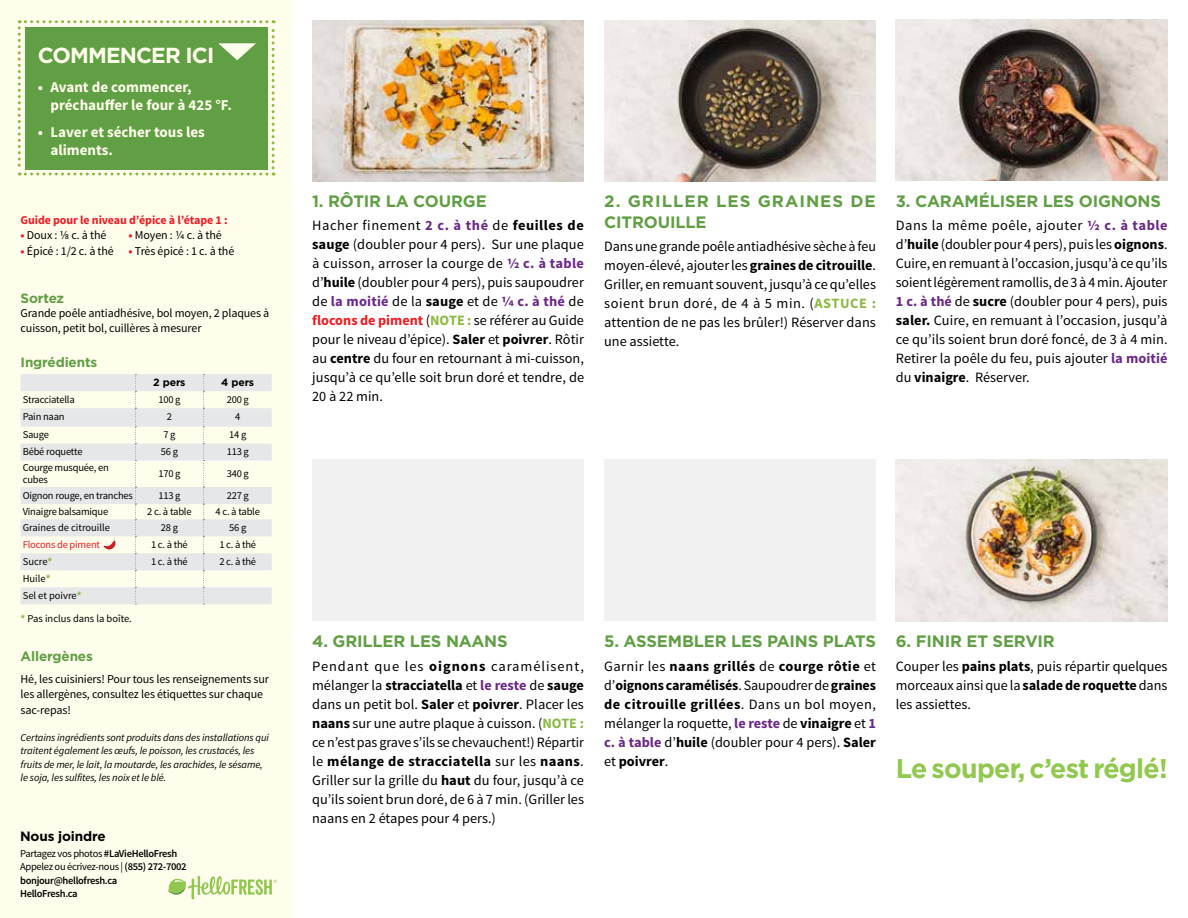
<style>
.page{position:relative;width:1188px;height:918px;background:#fff}
.page>*{position:absolute;margin:0;border:0;box-sizing:border-box;transform-origin:0 0}
.t1{font:700 27px "Gotham";letter-spacing:-.025em;color:#91c84e}
.t2{font:700 21.75px "Gotham";letter-spacing:-.04em;color:#fffdec}
.t3{font:700 16.5px "Gotham";letter-spacing:-.01em;color:#609f43}
.t4{font:700 16.5px/21.1px "Gotham";letter-spacing:.06em;color:#609f43}
.t5{font:700 15px/18px "Source Sans Pro";color:#fffdec}
.t6{font:14.25px/19px "Source Sans Pro";color:#000;text-align:justify}
.t7{font:700 14.25px/19px "Source Sans Pro";color:#000;text-align:justify}
.t8{font:700 13.5px "Gotham";letter-spacing:-.01em;color:#609f43}
.t9{font:700 13.5px "Gotham";letter-spacing:-.01em;color:#000}
.t10{font:12px/15.3px "Source Sans Pro";letter-spacing:-.01em;color:#000}
.t11{font:700 12px "Source Sans Pro";letter-spacing:-.01em;color:#ed1d24}
.t12{font:10.5px/12px "Source Sans Pro";letter-spacing:-.02em;color:#000}
.t13{font:italic 10.5px/13.5px "Source Sans Pro";letter-spacing:-.01em;color:#000}
.t14{font:600 10.5px/13.5px "Source Sans Pro";letter-spacing:-.03em;color:#000}
.t15{font:10.5px/17px "Source Sans Pro";color:#000}
.t16{font:10.5px "Source Sans Pro";letter-spacing:-.02em;color:#ed1d24}
.t17{font:700 10.5px "Gotham";letter-spacing:-.01em;color:#000}
.s1{font-weight:700;color:#ed1d24}
.s2{font-weight:700;color:#8cba42}
.s3{font-weight:400}
.s4{font-weight:700;color:#6c2888}
.s5{font-weight:700}
.s6{color:#6c2888}
</style>
<div class="page">
<div style="left:0;top:0;width:292px;height:918px;background:#fffdec"></div>
<svg style="left:21px;top:374px;width:251px;height:230px;fill:#eaeae8"></svg>
<svg style="left:203px;top:374px;width:1px;height:231px"></svg>
<svg style="left:135px;top:374px;width:1px;height:231px"></svg>
<svg style="left:103px;top:538px;width:13px;height:14px"></svg>
<svg style="left:168px;top:876px;width:109px;height:23px"></svg>
<svg style="left:18px;top:20px;width:257px;height:156px;background:#73aa57"></svg>
<div style="left:312px;top:459px;width:272px;height:162px;background:#f1f1f2"></div>
<div style="left:604px;top:459px;width:272px;height:162px;background:#f1f1f2"></div>
<img style="left:896px;top:459px;width:271px;height:162px">
<img style="left:896px;top:20px;width:272px;height:160px">
<img style="left:604px;top:20px;width:272px;height:161px">
<img style="left:312px;top:20px;width:272px;height:161px">
<h2 class="t2" style="left:38px;top:41px;width:178px">COMMENCER ICI</h2>
<p class="t5" style="left:50px;top:79px;width:183px;text-indent:-13px">• Avant de commencer, préchauffer le four à 425 °F.</p>
<p class="t5" style="left:50px;top:123px;width:156px;text-indent:-13px">• Laver et sécher tous les aliments.</p>
<p class="t11" style="left:21px;top:212px;width:209px">Guide pour le niveau d’épice à l’étape 1 :</p>
<p class="t10" style="left:21px;top:228px;width:87px"><span class="s1">•</span> Doux : 1/8 c. à thé</p>
<p class="t10" style="left:129px;top:228px;width:95px"><span class="s1">•</span> Moyen : 1/4 c. à thé</p>
<p class="t10" style="left:21px;top:243px;width:215px"><span class="s1">•</span> Épicé : 1/2 c. à thé <span class="s1">•</span> Très épicé : 1 c. à thé</p>
<p class="t8" style="left:21px;top:289px;width:45px">Sortez</p>
<p class="t10" style="left:21px;top:305px;width:250px">Grande poêle antiadhésive, bol moyen, 2 plaques à cuisson, petit bol, cuillères à mesurer</p>
<p class="t8" style="left:21px;top:353px;width:78px">Ingrédients</p>
<p class="t17" style="left:153px;top:375px;width:34px">2 pers</p>
<p class="t17" style="left:221px;top:375px;width:34px">4 pers</p>
<p class="t12" style="left:23px;top:393px;width:54px">Stracciatella</p>
<p class="t12" style="left:158px;top:393px;width:24px">100 g</p>
<p class="t12" style="left:227px;top:393px;width:24px">200 g</p>
<p class="t12" style="left:23px;top:411px;width:43px">Pain naan</p>
<p class="t12" style="left:167px;top:411px;width:7px">2</p>
<p class="t12" style="left:235px;top:411px;width:7px">4</p>
<p class="t12" style="left:23px;top:429px;width:28px">Sauge</p>
<p class="t12" style="left:163px;top:429px;width:14px">7 g</p>
<p class="t12" style="left:229px;top:429px;width:19px">14 g</p>
<p class="t12" style="left:23px;top:446px;width:61px">Bébé roquette</p>
<p class="t12" style="left:161px;top:446px;width:19px">56 g</p>
<p class="t12" style="left:227px;top:446px;width:24px">113 g</p>
<p class="t12" style="left:23px;top:461px;width:88px">Courge musquée, en cubes</p>
<p class="t12" style="left:158px;top:467px;width:24px">170 g</p>
<p class="t12" style="left:227px;top:467px;width:24px">340 g</p>
<p class="t12" style="left:23px;top:489px;width:112px">Oignon rouge, en tranches</p>
<p class="t12" style="left:158px;top:489px;width:24px">113 g</p>
<p class="t12" style="left:227px;top:489px;width:24px">227 g</p>
<p class="t12" style="left:23px;top:505px;width:87px">Vinaigre balsamique</p>
<p class="t12" style="left:147px;top:505px;width:46px">2 c. à table</p>
<p class="t12" style="left:216px;top:505px;width:46px">4 c. à table</p>
<p class="t15" style="left:23px;top:519px;width:89px">Graines de citrouille</p>
<p class="t12" style="left:161px;top:522px;width:19px">28 g</p>
<p class="t12" style="left:229px;top:522px;width:19px">56 g</p>
<p class="t16" style="left:23px;top:538px;width:79px">Flocons de piment</p>
<p class="t12" style="left:151px;top:539px;width:38px">1 c. à thé</p>
<p class="t12" style="left:219px;top:539px;width:38px">1 c. à thé</p>
<p class="t12" style="left:23px;top:556px;width:31px">Sucre<span class="s2">*</span></p>
<p class="t12" style="left:151px;top:556px;width:38px">1 c. à thé</p>
<p class="t12" style="left:219px;top:556px;width:38px">2 c. à thé</p>
<p class="t15" style="left:23px;top:570px;width:60px">Huile<span class="s2">*<br></span>Sel et poivre<span class="s2">*</span></p>
<p class="t15" style="left:21px;top:610px;width:113px"><span class="s2">*</span> Pas inclus dans la boîte.</p>
<p class="t8" style="left:21px;top:647px;width:74px">Allergènes</p>
<p class="t10" style="left:21px;top:672px;width:250px">Hé, les cuisiniers! Pour tous les renseignements sur les allergènes, consultez les étiquettes sur chaque sac-repas!</p>
<p class="t13" style="left:21px;top:730px;width:250px">Certains ingrédients sont produits dans des installations qui traitent également les œufs, le poisson, les crustacés, les fruits de mer, le lait, la moutarde, les arachides, le sésame, le soja, les sulfites, les noix et le blé.</p>
<p class="t9" style="left:20px;top:827px;width:87px">Nous joindre</p>
<p class="t14" style="left:20px;top:847px;width:168px"><span class="s3">Partagez vos photos</span> #LaVieHelloFresh<br><span class="s3">Appelez ou écrivez-nous |</span> (855) 272-7002 bonjour@hellofresh.ca<br>HelloFresh.ca</p>
<p class="t3" style="left:312px;top:190px;width:176px">1. RÔTIR LA COURGE</p>
<p class="t6" style="left:312px;top:216px;width:273px">Hacher finement <span class="s4">2 c. à thé</span> de <span class="s5">feuilles de sauge</span> (doubler pour 4 pers). Sur une plaque à cuisson, arroser la courge de <span class="s4">1/2 c. à table </span>d’<span class="s5">huile</span> (doubler pour 4 pers), puis saupoudrer de <span class="s4">la moitié</span> de la <span class="s5">sauge</span> et de <span class="s4">1/4 c. à thé</span> de <span class="s1">flocons de piment</span> (<span class="s2">NOTE :</span> se référer au Guide pour le niveau d’épice). <span class="s5">Saler</span> et <span class="s5">poivrer</span>. Rôtir au <span class="s5">centre</span> du four en retournant à mi-cuisson, jusqu’à ce qu’elle soit brun doré et tendre, de 20 à 22 min.</p>
<p class="t4" style="left:604px;top:191px;width:273px">2. GRILLER LES GRAINES DE<br>CITROUILLE</p>
<p class="t6" style="left:604px;top:237px;width:273px">Dans une grande poêle antiadhésive sèche à feu moyen-élevé, ajouter les <span class="s5">graines de citrouille</span>.<br>Griller, en remuant souvent, jusqu’à ce qu’elles soient brun doré, de 4 à 5 min. (<span class="s2">ASTUCE : </span>attention de ne pas les brûler!) Réserver dans une assiette.</p>
<p class="t3" style="left:896px;top:190px;width:267px">3. CARAMÉLISER LES OIGNONS</p>
<p class="t6" style="left:896px;top:216px;width:273px">Dans la même poêle, ajouter <span class="s4">1/2 c. à table </span>d’<span class="s5">huile</span> (doubler pour 4 pers), puis les <span class="s5">oignons</span>.<br>Cuire, en remuant à l’occasion, jusqu’à ce qu’ils soient légèrement ramollis, de 3 à 4 min. Ajouter <span class="s4">1 c. à thé</span> de <span class="s5">sucre</span> (doubler pour 4 pers), puis <span class="s5">saler.</span> Cuire, en remuant à l’occasion, jusqu’à ce qu’ils soient brun doré foncé, de 3 à 4 min.<br>Retirer la poêle du feu, puis ajouter <span class="s4">la moitié </span>du <span class="s5">vinaigre</span>. Réserver.</p>
<p class="t3" style="left:312px;top:631px;width:197px">4. GRILLER LES NAANS</p>
<p class="t6" style="left:312px;top:657px;width:273px">Pendant que les <span class="s5">oignons</span> caramélisent, mélanger la <span class="s5">stracciatella</span> et <span class="s4">le reste</span> de <span class="s5">sauge </span>dans un petit bol. <span class="s5">Saler</span> et <span class="s5">poivrer</span>. Placer les <span class="s5">naans</span> sur une autre plaque à cuisson. (<span class="s2">NOTE : </span>ce n’est pas grave s’ils se chevauchent!) Répartir le <span class="s5">mélange de stracciatella</span> sur les <span class="s5">naans</span>.<br>Griller sur la grille du <span class="s5">haut</span> du four, jusqu’à ce qu’ils soient brun doré, de 6 à 7 min. (Griller les naans en 2 étapes pour 4 pers.)</p>
<p class="t3" style="left:604px;top:631px;width:273px">5. ASSEMBLER LES PAINS PLATS</p>
<p class="t7" style="left:604px;top:657px;width:273px"><span class="s3">Garnir les</span> naans grillés <span class="s3">de</span> courge rôtie <span class="s3">et d’</span>oignons caramélisés<span class="s3">. Saupoudrer de</span> graines de citrouille grillées<span class="s3">. Dans un bol moyen, mélanger la roquette,</span> <span class="s6">le reste</span> <span class="s3">de</span> vinaigre <span class="s3">et</span> <span class="s6">1 c. à table</span> <span class="s3">d’</span>huile <span class="s3">(doubler pour 4 pers).</span> Saler <span class="s3">et</span> poivrer<span class="s3">.</span></p>
<p class="t3" style="left:896px;top:631px;width:161px">6. FINIR ET SERVIR</p>
<p class="t6" style="left:896px;top:657px;width:273px">Couper les <span class="s5">pains plats</span>, puis répartir quelques morceaux ainsi que la <span class="s5">salade de roquette</span> dans les assiettes.</p>
<h1 class="t1" style="left:896px;top:750px;width:273px">Le souper, c’est réglé!</h1>
</div>
